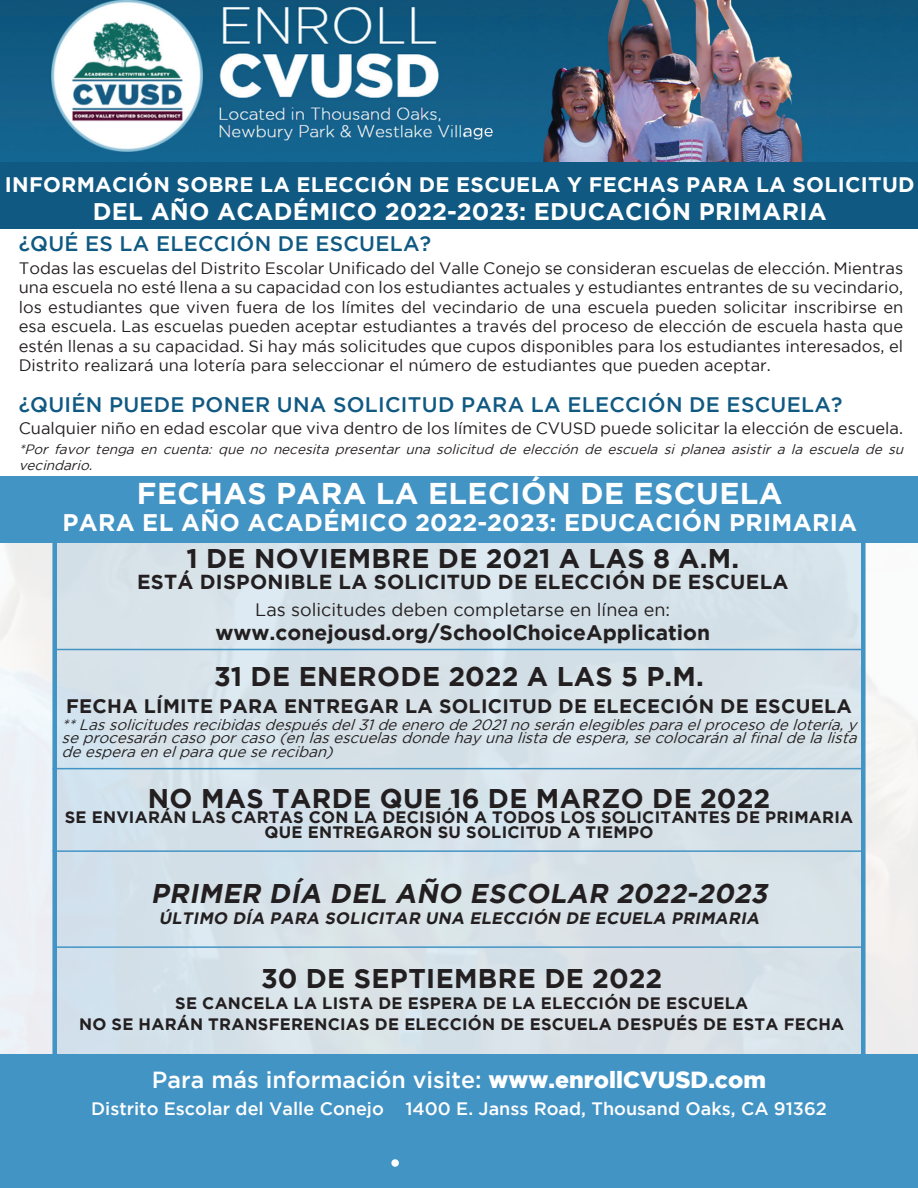
<style>
.page{position:relative;width:918px;height:1188px;background:#fff}
.page>*{position:absolute;margin:0;border:0;box-sizing:border-box;transform-origin:0 0}
.t1{font:700 30px "Gotham";letter-spacing:.015em;color:#fff}
.t2{font:700 27px "Gotham";letter-spacing:.015em;color:#231f20}
.t3{font:italic 700 27px "Gotham";color:#231f20}
.t4{font:700 24px "Gotham";letter-spacing:.015em;color:#fff}
.t5{font:500 23.25px "Gotham";color:#fff}
.t6{font:500 21px "Gotham";letter-spacing:.015em;color:#0f5982}
.t7{font:700 21px "Gotham";letter-spacing:.015em;color:#fff}
.t8{font:700 21px "Gotham";color:#231f20}
.t9{font:700 20.25px "Gotham";letter-spacing:.015em;color:#231f20}
.t10{font:700 19.5px "Gotham";letter-spacing:.015em;color:#231f20}
.t11{font:500 18px "Gotham";color:#fff}
.t12{font:18px "Gotham";color:#231f20}
.t13{font:16.5px/19.5px "Gotham";color:#231f20;text-align:justify}
.t14{font:700 16.5px/15px "Gotham";letter-spacing:.015em;color:#231f20;text-align:center}
.t15{font:italic 700 16.5px "Gotham";color:#231f20}
.t16{font:italic 15px/13.5px "Gotham";color:#231f20;text-align:justify}
.t17{font:italic 13.5px/16.5px "Gotham";color:#231f20}
.s1{font-weight:900}
</style>
<div class="page">
<div style="left:52px;top:543px;width:814px;height:511px;background:#d6e1e8"></div>
<div style="left:0;top:476px;width:918px;height:67px;background:#4294c5"></div>
<div style="left:0;top:1054px;width:918px;height:134px;background:#4294c5"></div>
<hr style="left:55px;top:649px;width:809px;height:1px;background:#4294c5">
<hr style="left:52px;top:768px;width:812px;height:1px;background:#4294c5">
<hr style="left:52px;top:850px;width:812px;height:2px;background:#4294c5">
<hr style="left:54px;top:946px;width:811px;height:2px;background:#4294c5">
<div style="left:391px;top:1159px;width:8px;height:8px;border:2px solid #fff;border-radius:50%"></div>
<img style="left:0;top:0;width:918px;height:176px">
<div style="left:1px;top:162px;width:917px;height:67px;background:#0f5982"></div>
<p class="t7" style="left:5px;top:172px;width:911px">INFORMACIÓN SOBRE LA ELECCIÓN DE ESCUELA Y FECHAS PARA LA SOLICITUD</p>
<h3 class="t4" style="left:93px;top:198px;width:735px">DEL AÑO ACADÉMICO 2022-2023: EDUCACIÓN PRIMARIA</h3>
<p class="t6" style="left:19px;top:232px;width:414px">¿QUÉ ES LA ELECCIÓN DE ESCUELA?</p>
<p class="t13" style="left:19px;top:258px;width:886px">Todas las escuelas del Distrito Escolar Unificado del Valle Conejo se consideran escuelas de elección. Mientras una escuela no esté llena a su capacidad con los estudiantes actuales y estudiantes entrantes de su vecindario, los estudiantes que viven fuera de los límites del vecindario de una escuela pueden solicitar inscribirse en esa escuela. Las escuelas pueden aceptar estudiantes a través del proceso de elección de escuela hasta que estén llenas a su capacidad. Si hay más solicitudes que cupos disponibles para los estudiantes interesados, el Distrito realizará una lotería para seleccionar el número de estudiantes que pueden aceptar.</p>
<p class="t6" style="left:19px;top:392px;width:825px">¿QUIÉN PUEDE PONER UNA SOLICITUD PARA LA ELECCIÓN DE ESCUELA?</p>
<p class="t13" style="left:19px;top:418px;width:886px">Cualquier niño en edad escolar que viva dentro de los límites de CVUSD puede solicitar la elección de escuela.</p>
<p class="t17" style="left:19px;top:440px;width:890px">*Por favor tenga en cuenta: que no necesita presentar una solicitud de elección de escuela si planea asistir a la escuela de su vecindario.</p>
<h1 class="t1" style="left:137px;top:476px;width:647px">FECHAS PARA LA ELECIÓN DE ESCUELA</h1>
<h3 class="t4" style="left:62px;top:508px;width:796px">PARA EL AÑO ACADÉMICO 2022-2023: EDUCACIÓN PRIMARIA</h3>
<h2 class="t2" style="left:186px;top:543px;width:554px">1 DE NOVIEMBRE DE 2021 A LAS 8 A.M.</h2>
<p class="t9" style="left:137px;top:570px;width:653px">ESTÁ DISPONIBLE LA SOLICITUD DE ELECCIÓN DE ESCUELA</p>
<p class="t12" style="left:255px;top:600px;width:416px">Las solicitudes deben completarse en línea en:</p>
<p class="t8" style="left:215px;top:620px;width:496px">www.conejousd.org/SchoolChoiceApplication</p>
<h2 class="t2" style="left:214px;top:661px;width:491px">31 DE ENERODE 2022 A LAS 5 P.M.</h2>
<p class="t10" style="left:66px;top:695px;width:787px">FECHA LÍMITE PARA ENTREGAR LA SOLICITUD DE ELECECIÓN DE ESCUELA</p>
<p class="t16" style="left:62px;top:717px;width:801px">**Lassolicitudesrecibidasdespuésdel31deenero de2021no serán elegiblesparaelproceso delotería,y seprocesarán caso porcaso (en lasescuelasdondehayunalistadeespera,secolocarán alfinaldelalista deesperaen elparaquesereciban)</p>
<h2 class="t2" style="left:148px;top:783px;width:624px">NO MAS TARDE QUE 16 DE MARZO DE 2022</h2>
<p class="t14" style="left:65px;top:810px;width:790px">SE ENVIARÁN LAS CARTAS CON LA DECISIÓN A TODOS LOS SOLICITANTES DE PRIMARIA<br>QUE ENTREGARON SU SOLICITUD A TIEMPO</p>
<h2 class="t3" style="left:151px;top:877px;width:623px">PRIMER DÍA DEL AÑO ESCOLAR 2022-2023</h2>
<p class="t15" style="left:159px;top:908px;width:605px">ÚLTIMO DÍA PARA SOLICITAR UNA ELECCIÓN DE ECUELA PRIMARIA</p>
<h2 class="t2" style="left:261px;top:963px;width:403px">30 DE SEPTIEMBRE DE 2022</h2>
<p class="t14" style="left:79px;top:992px;width:767px;line-height:21px">SE CANCELA LA LISTA DE ESPERA DE LA ELECCIÓN DE ESCUELA<br>NO SE HARÁN TRANSFERENCIAS DE ELECCIÓN DE ESCUELA DESPUÉS DE ESTA FECHA</p>
<h3 class="t5" style="left:152px;top:1067px;width:616px">Para más información visite: <span class="s1">www.enrollCVUSD.com</span></h3>
<p class="t11" style="left:91px;top:1099px;width:737px">Distrito Escolar del Valle Conejo 1400 E. Janss Road, Thousand Oaks, CA 91362</p>
</div>
